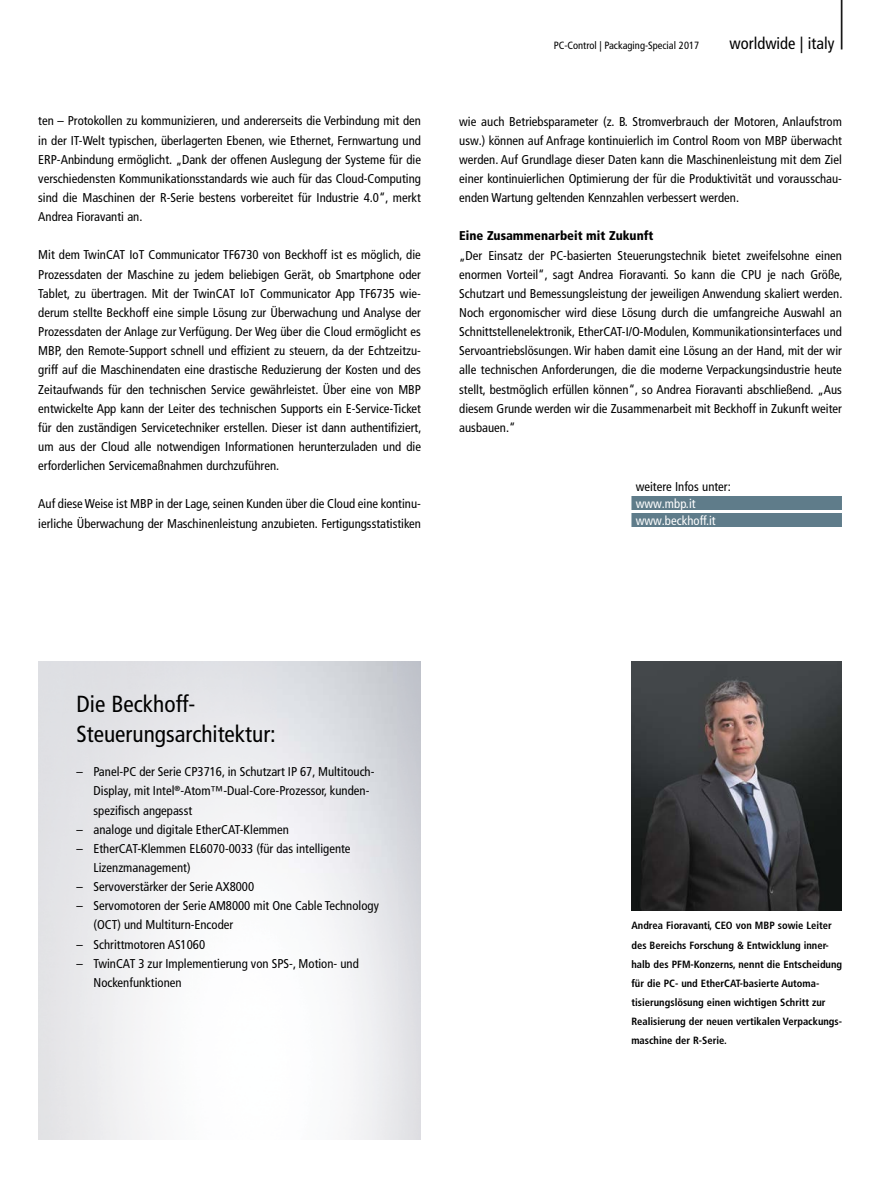
<style>
.page{position:relative;width:893px;height:1191px;background:#fff}
.page>*{position:absolute;margin:0;border:0;box-sizing:border-box;transform-origin:0 0}
.t1{font:300 condensed 61.8px "Frutiger LT Pro";color:#000;scale:.49 1}
.t2{font:condensed 23.25px/30px "Frutiger LT Pro";color:#000}
.t3{font:condensed 16.5px "Frutiger LT Pro";color:#000}
.t4{font:condensed 12.75px/19.2px "Frutiger LT Pro";color:#000}
.t5{font:900 condensed 12.75px "Frutiger LT Pro";color:#000}
.t6{font:condensed 12.75px/17px "Frutiger LT Pro";color:#fff}
.t7{font:700 condensed 10.5px/19.2px "Frutiger LT Pro";color:#000}
.t8{font:condensed 10.5px "Frutiger LT Pro";color:#000}
</style>
<div class="page">
<div style="left:631px;top:496px;width:211px;height:31px;background:#5f7c8a"></div>
<hr style="left:631px;top:511px;width:211px;height:2px;background:#fff">
<img style="left:631px;top:661px;width:211px;height:249px">
<p class="t4" style="left:38px;top:112px;width:384px;text-align:justify">ten – Protokollen zu kommunizieren, und andererseits die Verbindung mit den in der IT-Welt typischen, überlagerten Ebenen, wie Ethernet, Fernwartung und ERP-Anbindung ermöglicht. „Dank der offenen Auslegung der Systeme für die verschiedensten Kommunikationsstandards wie auch für das Cloud-Computing sind die Maschinen der R-Serie bestens vorbereitet für Industrie 4.0“, merkt Andrea Fioravanti an.</p>
<p class="t4" style="left:38px;top:245px;width:385px;text-align:justify">Mit dem TwinCAT IoT Communicator TF6730 von Beckhoff ist es möglich, die Prozessdaten der Maschine zu jedem beliebigen Gerät, ob Smartphone oder Tablet, zu übertragen. Mit der TwinCAT IoT Communicator App TF6735 wie&shy;derum stellte Beckhoff eine simple Lösung zur Überwachung und Analyse der Prozessdaten der Anlage zur Verfügung. Der Weg über die Cloud ermöglicht es MBP, den Remote-Support schnell und effizient zu steuern, da der Echtzeitzu&shy;griff auf die Maschinendaten eine drastische Reduzierung der Kosten und des Zeitaufwands für den technischen Service gewährleistet. Über eine von MBP entwickelte App kann der Leiter des technischen Supports ein E-Service-Ticket für den zuständigen Servicetechniker erstellen. Dieser ist dann authentifiziert, um aus der Cloud alle notwendigen Informationen herunterzuladen und die erforderlichen Servicemaßnahmen durchzuführen.</p>
<p class="t4" style="left:38px;top:494px;width:384px">Auf diese Weise ist MBP in der Lage, seinen Kunden über die Cloud eine kontinu&shy;ierliche Überwachung der Maschinenleistung anzubieten. Fertigungsstatistiken</p>
<h1 class="t1" style="left:838px;top:-23px;width:15px">|</h1>
<p class="t8" style="left:554px;top:39px;width:147px">PC-Control | Packaging-Special 2017</p>
<p class="t3" style="left:730px;top:34px;width:106px">worldwide | italy</p>
<p class="t4" style="left:459px;top:112px;width:384px;text-align:justify">wie auch Betriebsparameter (z. B. Stromverbrauch der Motoren, Anlaufstrom usw.) können auf Anfrage kontinuierlich im Control Room von MBP überwacht werden. Auf Grundlage dieser Daten kann die Maschinenleistung mit dem Ziel einer kontinuierlichen Optimierung der für die Produktivität und vorausschau&shy;enden Wartung geltenden Kennzahlen verbessert werden.</p>
<p class="t5" style="left:459px;top:228px;width:196px">Eine Zusammenarbeit mit Zukunft</p>
<p class="t4" style="left:459px;top:246px;width:385px;text-align:justify">„Der Einsatz der PC-basierten Steuerungstechnik bietet zweifelsohne einen enormen Vorteil“, sagt Andrea Fioravanti. So kann die CPU je nach Größe, Schutzart und Bemessungsleistung der jeweiligen Anwendung skaliert werden.<br>Noch ergonomischer wird diese Lösung durch die umfangreiche Auswahl an Schnittstellenelektronik, EtherCAT-I/O-Modulen, Kommunikationsinterfaces und Servoantriebslösungen. Wir haben damit eine Lösung an der Hand, mit der wir alle technischen Anforderungen, die die moderne Verpackungsindustrie heute stellt, bestmöglich erfüllen können“, so Andrea Fioravanti abschließend. „Aus diesem Grunde werden wir die Zusammenarbeit mit Beckhoff in Zukunft weiter ausbauen.“</p>
<p class="t4" style="left:636px;top:477px;width:97px">weitere Infos unter:</p>
<p class="t6" style="left:636px;top:495px;width:82px">www.mbp.it www.beckhoff.it</p>
<h2 class="t2" style="left:77px;top:689px;width:201px">Die Beckhoff-<br>Steuerungsarchitektur:</h2>
<p class="t4" style="left:94px;top:762px;width:282px;text-indent:-17px">– Panel-PC der Serie CP3716, in Schutzart IP 67, Multitouch-<br>Display, mit Intel<sup>®</sup>-Atom™-Dual-Core-Prozessor, kunden&shy;spezifisch angepasst</p>
<p class="t4" style="left:77px;top:819px;width:214px">– analoge und digitale EtherCAT-Klemmen</p>
<p class="t4" style="left:94px;top:839px;width:259px;text-indent:-17px">– EtherCAT-Klemmen EL6070-0033 (für das intelligente<br>Lizenzmanagement)</p>
<p class="t4" style="left:77px;top:877px;width:179px">– Servoverstärker der Serie AX8000</p>
<p class="t4" style="left:94px;top:896px;width:287px;text-indent:-17px">– Servomotoren der Serie AM8000 mit One Cable Technology (OCT) und Multiturn-Encoder</p>
<p class="t4" style="left:77px;top:934px;width:130px">– Schrittmotoren AS1060</p>
<p class="t4" style="left:94px;top:953px;width:267px;text-indent:-17px">– TwinCAT 3 zur Implementierung von SPS-, Motion- und<br>Nockenfunktionen</p>
<p class="t7" style="left:631px;top:916px;width:212px">Andrea Fioravanti, CEO von MBP sowie Leiter des Bereichs Forschung &amp; Entwicklung inner&shy;halb des PFM-Konzerns, nennt die Entscheidung für die PC- und EtherCAT-basierte Automa&shy;tisierungslösung einen wichtigen Schritt zur Realisierung der neuen vertikalen Verpackungs&shy;maschine der R-Serie.</p>
</div>
